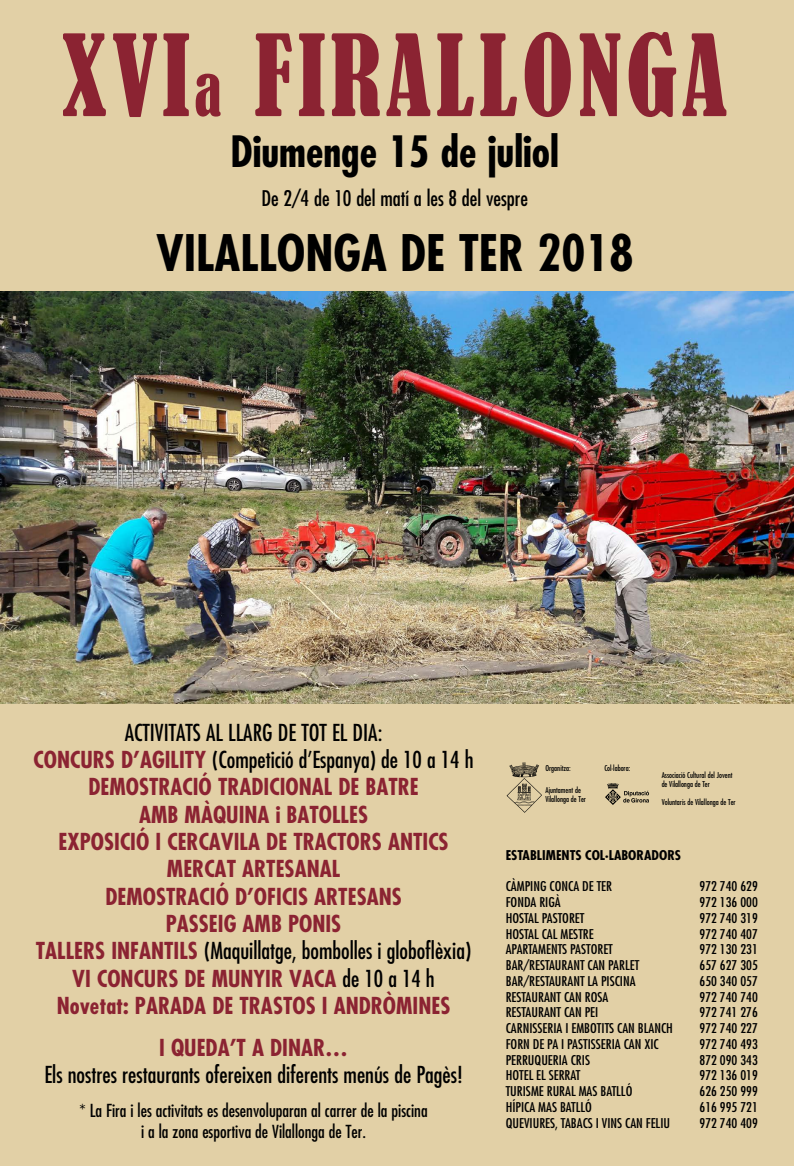
<style>
.page{position:relative;width:794px;height:1166px;background:#e2d0a6}
.page>*{position:absolute;margin:0;border:0;box-sizing:border-box;transform-origin:0 0}
.t1{font:condensed 105px "Bernard";letter-spacing:.05em;color:#8b2332;scale:.9 1}
.t2{font:700 condensed 49px "Futura";color:#000}
.t3{font:700 condensed 42px "Futura";color:#000}
.t4{font:700 condensed 22.75px/27.3px "Futura";color:#8b2332;text-align:center}
.t5{font:condensed 22.75px "Futura";color:#000}
.t6{font:condensed 21px "Futura";color:#000}
.t7{font:condensed 17.5px/21px "Futura";color:#000;text-align:center}
.t8{font:condensed 13.12px "Futura";color:#000;scale:1.08 1}
.t9{font:700 condensed 13.12px "Futura";color:#000;scale:1.08 1}
.t10{font:condensed 7.88px/9.2px "Futura";color:#000}
.s1{font-size:63px}
.s2{font-weight:400;color:#000}
</style>
<div class="page">
<svg style="left:605px;top:783px;width:44px;height:22px"></svg>
<img style="left:506px;top:762px;width:36px;height:51px">
<img style="left:0;top:291px;width:794px;height:412px">
<h1 class="t1" style="left:62px;top:15px;width:740px">XVI<span class="s1">a</span> FIRALLONGA</h1>
<h3 class="t3" style="left:230px;top:124px;width:330px">Diumenge 15 de juliol</h3>
<h3 class="t6" style="left:261px;top:185px;width:268px">De 2/4 de 10 del matí a les 8 del vespre</h3>
<h2 class="t2" style="left:156px;top:221px;width:479px">VILALLONGA DE TER 2018</h2>
<p class="t4" style="left:34px;top:718px;width:441px"><span class="s2">ACTIVITATS AL LLARG DE TOT EL DIA:<br></span>CONCURS D’AGILITY <span class="s2">(Competició d’Espanya) de 10 a 14 h </span>DEMOSTRACIÓ TRADICIONAL DE BATRE<br>AMB MÀQUINA i BATOLLES<br>EXPOSICIÓ I CERCAVILA DE TRACTORS ANTICS MERCAT ARTESANAL<br>DEMOSTRACIÓ D’OFICIS ARTESANS<br>PASSEIG AMB PONIS<br>TALLERS INFANTILS <span class="s2">(Maquillatge, bombolles i globoflèxia)<br></span>VI CONCURS DE MUNYIR VACA <span class="s2">de 10 a 14 h </span>Novetat: PARADA DE TRASTOS I ANDRÒMINES</p>
<h3 class="t4" style="left:159px;top:1033px;width:190px">I QUEDA’T A DINAR…</h3>
<h3 class="t5" style="left:44px;top:1060px;width:420px">Els nostres restaurants ofereixen diferents menús de Pagès!</h3>
<h3 class="t7" style="left:79px;top:1100px;width:350px">* La Fira i les activitats es desenvoluparan al carrer de la piscina i a la zona esportiva de Vilallonga de Ter.</h3>
<p class="t10" style="left:545px;top:763px;width:27px">Organitza:</p>
<p class="t10" style="left:545px;top:785px;width:42px">Ajuntament de<br>Vilallonga de Ter</p>
<p class="t10" style="left:604px;top:763px;width:27px">Col·labora:</p>
<p class="t10" style="left:661px;top:770px;width:72px">Associació Cultural del Jovent de Vilallonga de Ter</p>
<p class="t10" style="left:661px;top:798px;width:75px">Voluntaris de Vilallonga de Ter</p>
<p class="t9" style="left:506px;top:846px;width:164px">ESTABLIMENTS COL·LABORADORS</p>
<p class="t8" style="left:506px;top:878px;width:100px">CÀMPING CONCA DE TER</p>
<p class="t8" style="left:699px;top:878px;width:55px">972 740 629</p>
<p class="t8" style="left:506px;top:894px;width:53px">FONDA RIGÀ</p>
<p class="t8" style="left:699px;top:894px;width:55px">972 136 000</p>
<p class="t8" style="left:506px;top:910px;width:74px">HOSTAL PASTORET</p>
<p class="t8" style="left:699px;top:910px;width:55px">972 740 319</p>
<p class="t8" style="left:506px;top:925px;width:83px">HOSTAL CAL MESTRE</p>
<p class="t8" style="left:699px;top:925px;width:55px">972 740 407</p>
<p class="t8" style="left:506px;top:941px;width:101px">APARTAMENTS PASTORET</p>
<p class="t8" style="left:699px;top:941px;width:55px">972 130 231</p>
<p class="t8" style="left:506px;top:957px;width:125px">BAR/RESTAURANT CAN PARLET</p>
<p class="t8" style="left:699px;top:957px;width:55px">657 627 305</p>
<p class="t8" style="left:506px;top:973px;width:122px">BAR/RESTAURANT LA PISCINA</p>
<p class="t8" style="left:699px;top:973px;width:55px">650 340 057</p>
<p class="t8" style="left:506px;top:988px;width:96px">RESTAURANT CAN ROSA</p>
<p class="t8" style="left:699px;top:988px;width:55px">972 740 740</p>
<p class="t8" style="left:506px;top:1004px;width:87px">RESTAURANT CAN PEI</p>
<p class="t8" style="left:699px;top:1004px;width:55px">972 741 276</p>
<p class="t8" style="left:506px;top:1020px;width:156px">CARNISSERIA I EMBOTITS CAN BLANCH</p>
<p class="t8" style="left:699px;top:1020px;width:55px">972 740 227</p>
<p class="t8" style="left:506px;top:1036px;width:143px">FORN DE PA I PASTISSERIA CAN XIC</p>
<p class="t8" style="left:699px;top:1036px;width:55px">972 740 493</p>
<p class="t8" style="left:506px;top:1051px;width:80px">PERRUQUERIA CRIS</p>
<p class="t8" style="left:699px;top:1051px;width:55px">872 090 343</p>
<p class="t8" style="left:506px;top:1067px;width:71px">HOTEL EL SERRAT</p>
<p class="t8" style="left:699px;top:1067px;width:55px">972 136 019</p>
<p class="t8" style="left:506px;top:1083px;width:119px">TURISME RURAL MAS BATLLÓ</p>
<p class="t8" style="left:699px;top:1083px;width:55px">626 250 999</p>
<p class="t8" style="left:506px;top:1099px;width:81px">HÍPICA MAS BATLLÓ</p>
<p class="t8" style="left:699px;top:1099px;width:55px">616 995 721</p>
<p class="t8" style="left:506px;top:1114px;width:154px">QUEVIURES, TABACS I VINS CAN FELIU</p>
<p class="t8" style="left:699px;top:1114px;width:55px">972 740 409</p>
</div>
